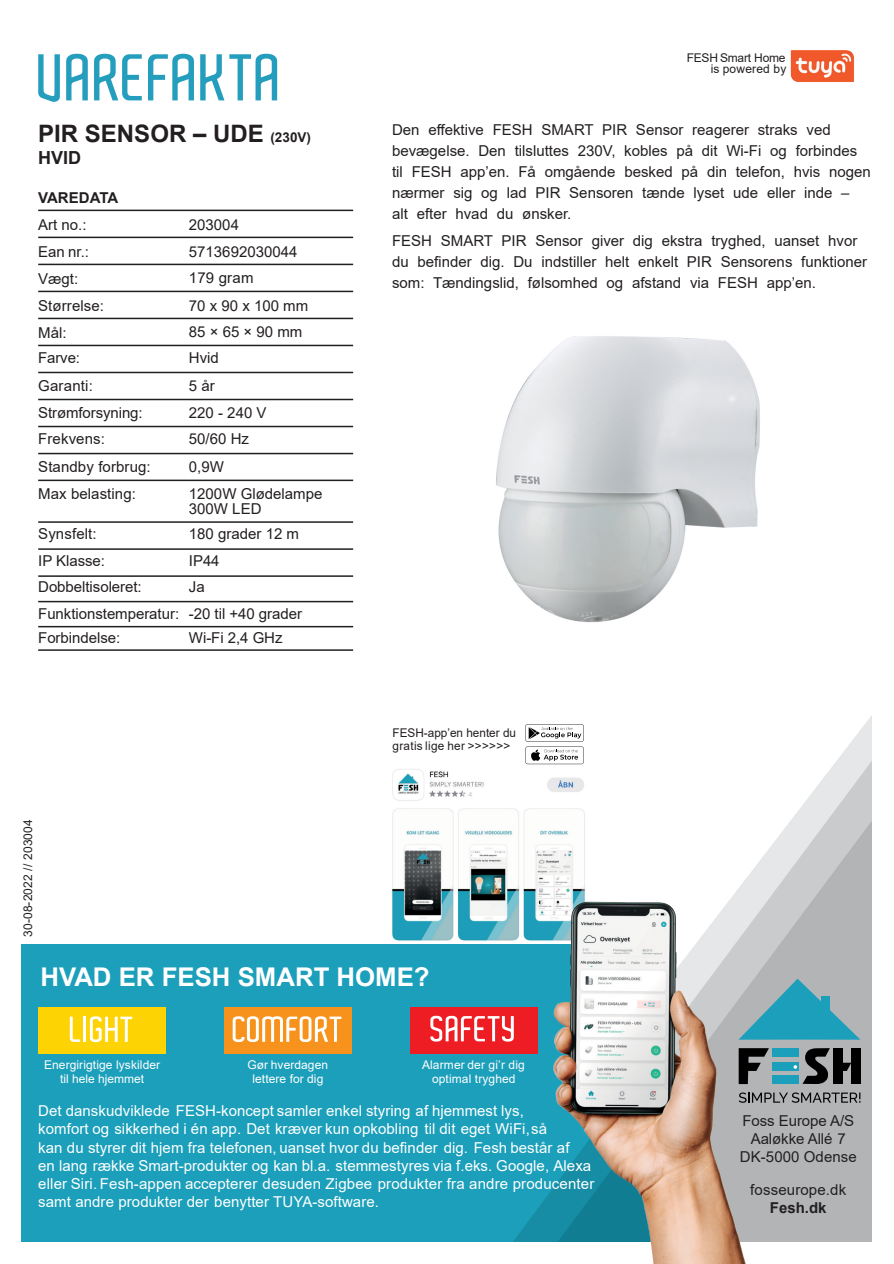
<style>
.page{position:relative;width:894px;height:1264px;background:#fff}
.page>*{position:absolute;margin:0;border:0;box-sizing:border-box;transform-origin:0 0}
.t1{font:700 25.8px "Arial";color:#fff}
.t2{font:700 24px "Arial";color:#231f20}
.t3{font:700 18px "Arial";color:#231f20}
.t4{font:15px/21px "Arial";color:#231f20}
.t5{font:15px/18px "Arial";letter-spacing:.005em;color:#fff}
.t6{font:700 15px "Arial";color:#231f20}
.t7{font:12px/13.5px "Arial";letter-spacing:.01em;color:#fff;text-align:center}
.t8{font:12px/13.5px "Arial";letter-spacing:.015em;color:#231f20}
.t9{font:12px/10.5px "Arial";letter-spacing:-.02em;color:#231f20;text-align:right}
.s1{font-size:13.5px}
</style>
<div class="page">
<img style="left:496px;top:336px;width:264px;height:286px">
<hr style="left:38px;top:209px;width:315px;height:2px;background:#231f20">
<hr style="left:38px;top:236px;width:315px;height:2px;background:#231f20">
<hr style="left:38px;top:263px;width:315px;height:2px;background:#231f20">
<hr style="left:38px;top:290px;width:315px;height:2px;background:#231f20">
<hr style="left:38px;top:317px;width:315px;height:2px;background:#231f20">
<hr style="left:38px;top:344px;width:315px;height:2px;background:#231f20">
<hr style="left:38px;top:371px;width:315px;height:2px;background:#231f20">
<hr style="left:38px;top:398px;width:315px;height:2px;background:#231f20">
<hr style="left:38px;top:425px;width:315px;height:2px;background:#231f20">
<hr style="left:38px;top:452px;width:315px;height:2px;background:#231f20">
<hr style="left:38px;top:479px;width:315px;height:2px;background:#231f20">
<hr style="left:38px;top:521px;width:315px;height:1px;background:#231f20">
<hr style="left:38px;top:548px;width:315px;height:1px;background:#231f20">
<hr style="left:38px;top:575px;width:315px;height:1px;background:#231f20">
<hr style="left:38px;top:600px;width:315px;height:2px;background:#231f20">
<hr style="left:38px;top:625px;width:315px;height:2px;background:#231f20">
<hr style="left:38px;top:649px;width:315px;height:1px;background:#231f20">
<img style="left:392px;top:769px;width:104px;height:172px">
<div style="left:0;top:944px;width:658px;height:319px;background:#1b9fba"></div>
<img style="left:496px;top:731px;width:376px;height:511px">
<img style="left:541px;top:791px;width:331px;height:451px">
<svg style="left:745px;top:1092px;width:115px;height:10px"></svg>
<svg style="left:802px;top:1047px;width:27px;height:36px"></svg>
<svg style="left:745px;top:1047px;width:23px;height:36px"></svg>
<div style="left:772px;top:1047px;width:26px;height:9px;background:#1c9fba"></div>
<div style="left:772px;top:1062px;width:26px;height:8px;background:#1c9fba"></div>
<div style="left:772px;top:1075px;width:26px;height:8px;background:#1c9fba"></div>
<svg style="left:842px;top:1062px;width:9px;height:8px"></svg>
<div style="left:833px;top:1047px;width:9px;height:36px;background:#000001"></div>
<div style="left:851px;top:1047px;width:9px;height:36px;background:#000001"></div>
<svg style="left:745px;top:978px;width:115px;height:61px;background:#65a9b8"></svg>
<div style="left:820px;top:995px;width:9px;height:27px;background:#1c9fba"></div>
<img style="left:790px;top:50px;width:64px;height:32px">
<svg style="left:521px;top:725px;width:65px;height:41px"></svg>
<svg style="left:525px;top:724px;width:58px;height:40px"></svg>
<div style="left:0;top:0;width:21px;height:1263px;background:#fff"></div>
<div style="left:0;top:1242px;width:893px;height:21px;background:#fff"></div>
<img style="left:552px;top:901px;width:193px;height:362px">
<div style="left:38px;top:1007px;width:128px;height:46px;background:#fed304"></div>
<svg style="left:70px;top:1016px;width:10px;height:25px"></svg>
<hr style="left:83px;top:1016px;width:3px;height:25px;background:#fff">
<svg style="left:90px;top:1016px;width:42px;height:25px"></svg>
<div style="left:224px;top:1007px;width:127px;height:46px;background:#f7931d"></div>
<svg style="left:232px;top:1016px;width:109px;height:25px"></svg>
<div style="left:410px;top:1007px;width:127px;height:46px;background:#ee1d23"></div>
<svg style="left:430px;top:1015px;width:83px;height:26px"></svg>
<svg style="left:38px;top:54px;width:22px;height:48px"></svg>
<svg style="left:66px;top:54px;width:22px;height:46px"></svg>
<svg style="left:94px;top:54px;width:48px;height:46px"></svg>
<svg style="left:148px;top:54px;width:46px;height:46px"></svg>
<svg style="left:200px;top:54px;width:77px;height:46px"></svg>
<h2 class="t2" style="left:38px;top:125px;width:274px">PIR SENSOR – UDE <span class="s1">(230V)</span></h2>
<p class="t3" style="left:38px;top:151px;width:45px">HVID</p>
<p class="t6" style="left:38px;top:192px;width:82px">VAREDATA</p>
<p class="t4" style="left:38px;top:215px;width:50px">Art no.:</p>
<p class="t4" style="left:189px;top:215px;width:52px">203004</p>
<p class="t4" style="left:38px;top:242px;width:52px">Ean nr.:</p>
<p class="t4" style="left:189px;top:242px;width:110px">5713692030044</p>
<p class="t4" style="left:38px;top:269px;width:42px">Vægt:</p>
<p class="t4" style="left:189px;top:268px;width:66px">179 gram</p>
<p class="t4" style="left:38px;top:296px;width:67px">Størrelse:</p>
<p class="t4" style="left:189px;top:296px;width:121px">70 x 90 x 100 mm</p>
<p class="t4" style="left:38px;top:323px;width:30px">Mål:</p>
<p class="t4" style="left:189px;top:322px;width:115px">85×65×90mm</p>
<p class="t4" style="left:38px;top:349px;width:43px">Farve:</p>
<p class="t4" style="left:189px;top:349px;width:31px">Hvid</p>
<p class="t4" style="left:38px;top:377px;width:56px">Garanti:</p>
<p class="t4" style="left:189px;top:377px;width:27px">5 år</p>
<p class="t4" style="left:38px;top:404px;width:106px">Strømforsyning:</p>
<p class="t4" style="left:189px;top:404px;width:79px">220 - 240 V</p>
<p class="t4" style="left:38px;top:429px;width:68px">Frekvens:</p>
<p class="t4" style="left:189px;top:429px;width:62px">50/60 Hz</p>
<p class="t4" style="left:38px;top:457px;width:114px">Standby forbrug:</p>
<p class="t4" style="left:189px;top:457px;width:37px">0,9W</p>
<p class="t4" style="left:38px;top:484px;width:99px">Max belasting:</p>
<p class="t4" style="left:189px;top:487px;width:135px;line-height:15px">1200W Glødelampe<br>300W LED</p>
<p class="t4" style="left:38px;top:524px;width:60px">Synsfelt:</p>
<p class="t4" style="left:189px;top:524px;width:112px">180 grader 12 m</p>
<p class="t4" style="left:38px;top:551px;width:68px">IP Klasse:</p>
<p class="t4" style="left:189px;top:551px;width:32px">IP44</p>
<p class="t4" style="left:38px;top:575px;width:265px;line-height:26.8px">Dobbeltisoleret:<br>Funktionstemperatur: -20 til +40 grader</p>
<p class="t4" style="left:38px;top:628px;width:84px">Forbindelse:</p>
<p class="t4" style="left:189px;top:628px;width:95px">Wi-Fi 2,4 GHz</p>
<p class="t4" style="left:189px;top:577px;width:17px">Ja</p>
<p class="t8" style="left:22px;top:936px;width:119px;rotate:-90deg">30-08-2022 // 203004</p>
<p class="t9" style="left:686px;top:54px;width:101px">FESH Smart Home is powered by</p>
<p class="t4" style="left:392px;top:121px;width:480px">Den effektive FESH SMART PIR Sensor reagerer straks ved bevægelse. Den tilsluttes 230V, kobles på dit Wi-Fi og forbindes til FESH app’en. Få omgående besked på din telefon, hvis nogen nærmer sig og lad PIR Sensoren tænde lyset ude eller inde –<br>alt efter hvad du ønsker.</p>
<p class="t4" style="left:392px;top:232px;width:476px">FESH SMART PIR Sensor giver dig ekstra tryghed, uanset hvor du befinder dig. Du indstiller helt enkelt PIR Sensorens funktioner som: Tændingslid, følsomhed og afstand via FESH app’en.</p>
<p class="t8" style="left:392px;top:727px;width:125px">FESH-app’en henter du gratis lige her &gt;&gt;&gt;&gt;&gt;&gt;</p>
<h1 class="t1" style="left:40px;top:966px;width:390px">HVAD ER FESH SMART HOME?</h1>
<p class="t7" style="left:44px;top:1058px;width:118px">Energirigtige lyskilder til hele hjemmet</p>
<p class="t7" style="left:247px;top:1058px;width:82px">Gør hverdagen lettere for dig</p>
<p class="t7" style="left:422px;top:1058px;width:104px">Alarmer der gi’r dig optimal tryghed</p>
<p class="t5" style="left:38px;top:1103px;width:557px">Det danskudviklede FESH-koncept samler enkel styring af hjemmest lys,<br>komfort og sikkerhed i én app. Det kræver kun opkobling til dit eget WiFi,så<br>kan du styrer dit hjem fra telefonen, uanset hvor du befinder dig. Fesh består af<br>en lang række Smart-produkter og kan bl.a. stemmestyres via f.eks. Google, Alexa eller Siri. Fesh-appen accepterer desuden Zigbee produkter fra andre producenter samt andre produkter der benytter TUYA-software.</p>
<p class="t4" style="left:739px;top:1112px;width:118px;line-height:18px;text-align:center">Foss Europe A/S<br>Aaløkke Allé 7<br>DK-5000 Odense</p>
<p class="t4" style="left:750px;top:1180px;width:97px">fosseurope.dk</p>
<p class="t6" style="left:769px;top:1201px;width:58px">Fesh.dk</p>
</div>
